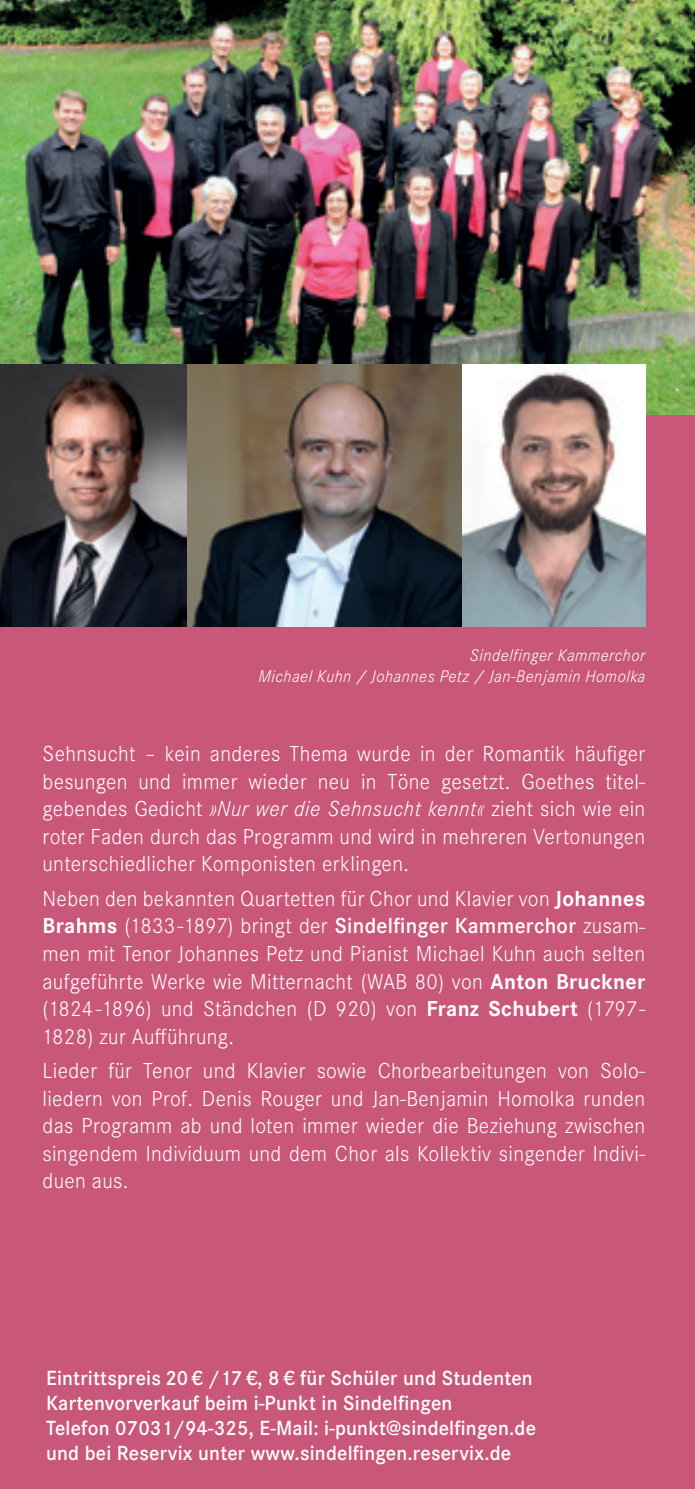
<style>
.page{position:relative;width:695px;height:1489px;background:#fff}
.page>*{position:absolute;margin:0;border:0;box-sizing:border-box;transform-origin:0 0}
.t1{font:300 22.5px/27.5px "Corporate S Pro";letter-spacing:.015em;color:#fff;text-align:justify}
.t2{font:600 21.25px/25px "Corporate S Pro";letter-spacing:.01em;color:#fff}
.t3{font:italic 300 17.5px/21.2px "Corporate S Pro";letter-spacing:.03em;color:#fff;text-align:right}
.s1{font-style:italic}
.s2{font-weight:700}
.s3{font-weight:600}
</style>
<div class="page">
<div style="left:0;top:0;width:694px;height:1488px;background:#c95779"></div>
<img style="left:0;top:0;width:694px;height:415px">
<img style="left:0;top:364px;width:645px;height:263px">
<p class="t3" style="left:258px;top:643px;width:388px">Sindelfinger Kammerchor<br>Michael Kuhn / Johannes Petz / Jan-Benjamin Homolka</p>
<p class="t1" style="left:43px;top:738px;width:604px">Sehnsucht – kein anderes Thema wurde in der Romantik häufiger besungen und immer wieder neu in Töne gesetzt. Goethes titel&shy;gebendes Gedicht <span class="s1">»Nur wer die Sehnsucht kennt«</span> zieht sich wie ein roter Faden durch das Programm und wird in mehreren Vertonungen unterschiedlicher Komponisten erklingen.</p>
<p class="t1" style="left:43px;top:883px;width:604px">Neben den bekannten Quartetten für Chor und Klavier von <span class="s2">Johannes Brahms</span> (1833-1897) bringt der <span class="s3">Sindelfinger Kammerchor</span> zusam&shy;men mit Tenor Johannes Petz und Pianist Michael Kuhn auch selten aufgeführte Werke wie Mitternacht (WAB 80) von <span class="s2">Anton Bruckner </span>(1824-1896) und Ständchen (D 920) von <span class="s2">Franz Schubert</span> (1797- 1828) zur Aufführung.</p>
<p class="t1" style="left:43px;top:1055px;width:604px">Lieder für Tenor und Klavier sowie Chorbearbeitungen von Solo&shy;liedern von Prof. Denis Rouger und Jan-Benjamin Homolka runden das Programm ab und loten immer wieder die Beziehung zwischen singendem Individuum und dem Chor als Kollektiv singender Indivi&shy;duen aus.</p>
<p class="t2" style="left:46px;top:1363px;width:491px">Eintrittspreis 20 € /17 €, 8 € für Schüler und Studenten Kartenvorverkauf beim i-Punkt in Sindelfingen<br>Telefon 07031/94-325, E-Mail: i-punkt@sindelfingen.de und bei Reservix unter www.sindelfingen.reservix.de</p>
</div>
